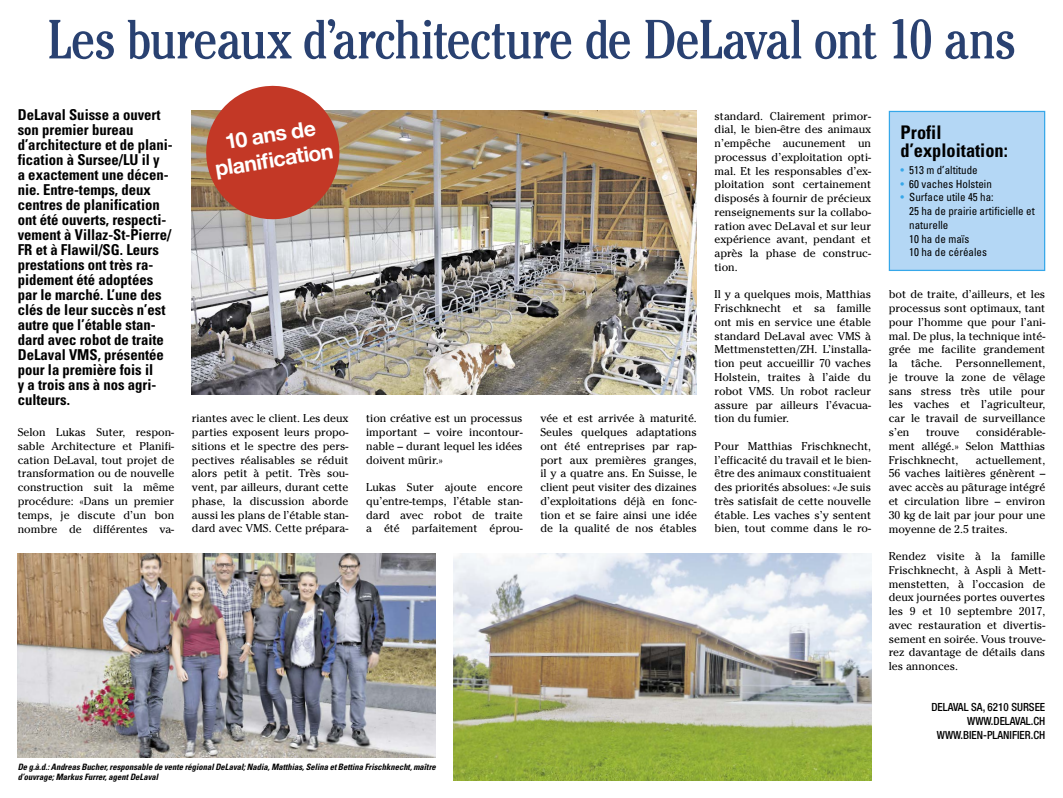
<style>
.page{position:relative;width:1063px;height:798px;background:#fff}
.page>*{position:absolute;margin:0;border:0;box-sizing:border-box;transform-origin:0 0}
.t1{font:condensed 55px "Cheltenham Std";letter-spacing:-.02em;color:#294171}
.t2{font:700 21.25px/25px "Helvetica Neue LT Std";color:#fff;text-align:center}
.t3{font:700 condensed 18.75px/17.5px "Univers LT Std";color:#000}
.t4{font:700 condensed 15px/15px "Univers LT Std";color:#000}
.t5{font:11.25px/13.8px "Cheltenham Std";color:#000;text-align:justify}
.t6{font:condensed 11.25px/13.8px "Univers";color:#000}
.t7{font:500 condensed 11.25px/13.8px "Helvetica Neue LT Std";color:#000;text-align:right}
.t8{font:italic 700 condensed 8.75px/10px "Univers LT Std";color:#000}
.s1{color:#36a7e9}
</style>
<div class="page">
<img style="left:192px;top:111px;width:505px;height:284px">
<div style="left:889px;top:111px;width:156px;height:159px;background:#b4d7f5"></div>
<div style="left:889px;top:111px;width:156px;height:160px;border:1px solid #36a7e9"></div>
<svg style="left:201px;top:85px;width:143px;height:139px;background:#c25e4d"></svg>
<img style="left:18px;top:553px;width:418px;height:203px">
<img style="left:453px;top:553px;width:418px;height:227px">
<h1 class="t1" style="left:47px;top:7px;width:971px">Les bureaux d’architecture de DeLaval ont 10 ans</h1>
<p class="t4" style="left:18px;top:107px;width:157px">DeLaval Suisse a ouvert son premier bureau d’architecture et de plani&shy;fication à Sursee/LU il y<br>a exactement une décen&shy;nie. Entre-temps, deux centres de planification ont été ouverts, respecti&shy;vement à Villaz-St-Pierre/<br>FR et à Flawil/SG. Leurs prestations ont très ra&shy;pidement été adoptées par le marché. L’une des clés de leur succès n’est autre que l’étable stan&shy;dard avec robot de traite<br>DeLaval VMS, présentée pour la première fois il<br>y a trois ans à nos agri&shy;culteurs.</p>
<p class="t5" style="left:18px;top:425px;width:158px">Selon Lukas Suter, respon&shy;sable Architecture et Planifi&shy;cation DeLaval, tout projet de transformation ou de nouvelle construction suit la même procédure: «Dans un premier temps, je discute d’un bon nombre de différentes va-</p>
<h2 class="t2" style="left:210px;top:131px;width:121px;rotate:-9deg">10 ans de planifi cation</h2>
<p class="t5" style="left:192px;top:411px;width:158px">riantes avec le client. Les deux parties exposent leurs propo&shy;sitions et le spectre des pers&shy;pectives réalisables se réduit alors petit à petit. Très sou&shy;vent, par ailleurs, durant cette phase, la discussion aborde aussi les plans de l’étable stan&shy;dard avec VMS. Cette prépara-</p>
<p class="t5" style="left:366px;top:411px;width:158px">tion créative est un processus important – voire incontour&shy;nable – durant lequel les idées doivent mûrir.»</p>
<p class="t5" style="left:366px;top:480px;width:158px">Lukas Suter ajoute encore qu’entre-temps, l’étable stan&shy;dard avec robot de traite a été parfaitement éprou-</p>
<p class="t5" style="left:540px;top:411px;width:158px">vée et est arrivée à maturité.<br>Seules quelques adaptations ont été entreprises par rap&shy;port aux premières granges, il y a quatre ans. En Suisse, le client peut visiter des dizaines d’exploitations déjà en fonc&shy;tion et se faire ainsi une idée de la qualité de nos étables</p>
<p class="t8" style="left:18px;top:761px;width:420px">De g.à.d.: Andreas Bucher, responsable de vente régional DeLaval; Nadia, Matthias, Selina et Bettina Frischknecht, maître d’ouvrage; Markus Furrer, agent DeLaval</p>
<p class="t5" style="left:715px;top:109px;width:158px">standard. Clairement primor&shy;dial, le bien-être des animaux n’empêche aucunement un processus d’exploitation opti&shy;mal. Et les responsables d’ex&shy;ploitation sont certainement disposés à fournir de précieux renseignements sur la collabo&shy;ration avec DeLaval et sur leur expérience avant, pendant et après la phase de construc&shy;tion.</p>
<p class="t5" style="left:715px;top:287px;width:158px">Il y a quelques mois, Matthias Frischknecht et sa famille ont mis en service une étable standard DeLaval avec VMS à Mettmenstetten/ZH. L’installa&shy;tion peut accueillir 70 vaches Holstein, traites à l’aide du robot VMS. Un robot racleur assure par ailleurs l’évacua&shy;tion du fumier.</p>
<p class="t5" style="left:715px;top:439px;width:158px">Pour Matthias Frischknecht, l’efficacité du travail et le bien&shy;être des animaux constituaient des priorités absolues: «Je suis très satisfait de cette nouvelle étable. Les vaches s’y sentent bien, tout comme dans le ro-</p>
<h3 class="t3" style="left:901px;top:123px;width:109px">Profil d’exploitation:</h3>
<p class="t6" style="left:901px;top:163px;width:79px"><span class="s1">•</span> 513 m d’altitude</p>
<p class="t6" style="left:901px;top:176px;width:93px"><span class="s1">•</span> 60 vaches Holstein</p>
<p class="t6" style="left:909px;top:190px;width:127px;text-indent:-9px"><span class="s1">•</span> Surface utile 45 ha:<br>25 ha de prairie artificielle et naturelle<br>10 ha de maïs<br>10 ha de céréales</p>
<p class="t5" style="left:889px;top:287px;width:158px">bot de traite, d’ailleurs, et les processus sont optimaux, tant pour l’homme que pour l’ani&shy;mal. De plus, la technique inté&shy;grée me facilite grandement la tâche. Personnellement, je trouve la zone de vêlage sans stress très utile pour les vaches et l’agriculteur, car le travail de surveillance s’en</p>
<p class="t5" style="left:889px;top:425px;width:158px;text-indent:87px">considérable&shy;ment allégé.» Selon Matthias Frischknecht,</p>
<p class="t5" style="left:926px;top:425px;width:35px">trouve</p>
<p class="t5" style="left:889px;top:453px;width:158px;text-indent:87px">actuellement, 56 vaches laitières génèrent – avec accès au pâturage intégré et circulation libre – environ 30 kg de lait par jour pour une moyenne de 2.5 traites.</p>
<p class="t5" style="left:889px;top:549px;width:158px">Rendez visite à la famille Frischknecht, à Aspli à Mett&shy;menstetten, à l’occasion de deux journées portes ouvertes les 9 et 10 septembre 2017, avec restauration et divertis&shy;sement en soirée. Vous trouve&shy;rez davantage de détails dans les annonces.</p>
<p class="t7" style="left:931px;top:700px;width:115px">DELAVAL SA, 6210 SURSEE<br>WWW.DELAVAL.CH<br>WWW.BIEN-PLANIFIER.CH</p>
</div>
